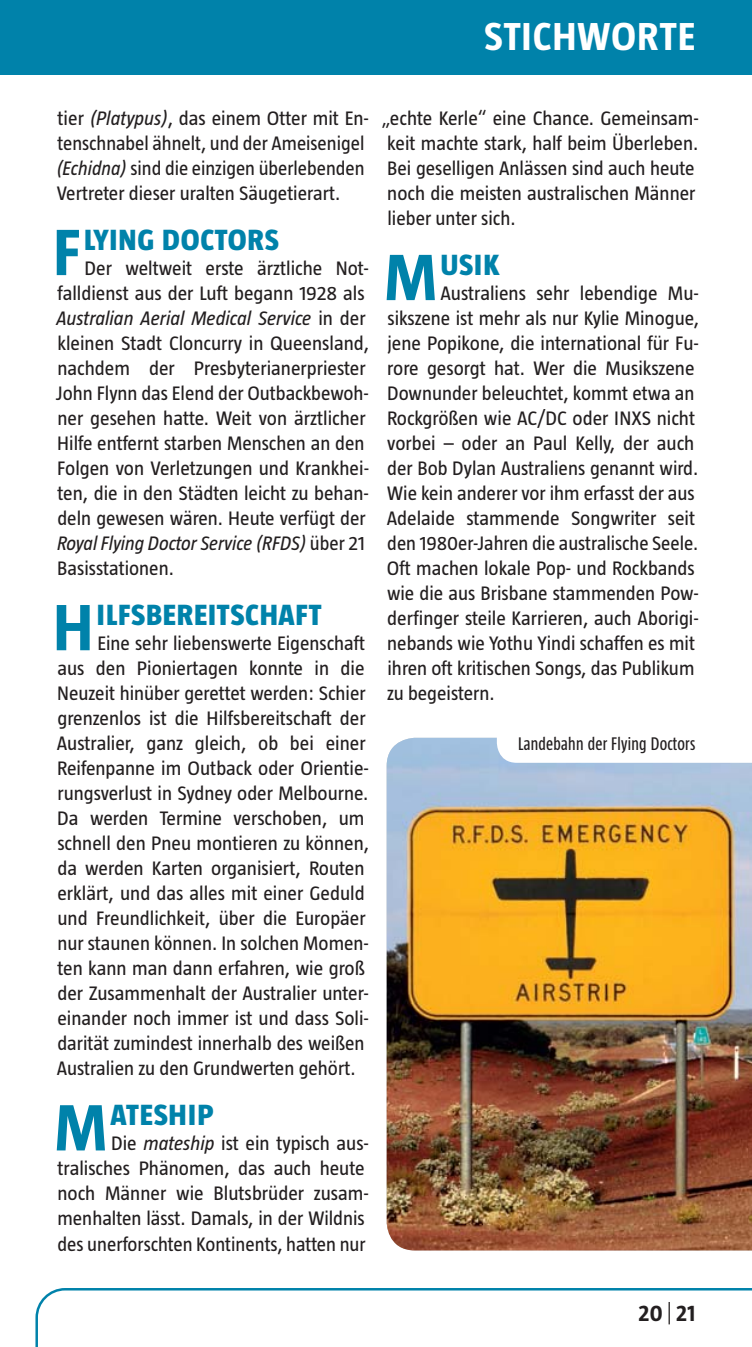
<style>
.page{position:relative;width:752px;height:1347px;background:#fff}
.page>*{position:absolute;margin:0;border:0;box-sizing:border-box;transform-origin:0 0}
.t1{font:700 67px "Taz";color:#0082aa}
.t2{font:700 40px "Taz";letter-spacing:.025em;color:#fff}
.t3{font:800 30px "Taz";letter-spacing:.025em;color:#0082aa}
.t4{font:700 22.5px "Taz";color:#231f20}
.t5{font:20px/25px "Taz";color:#231f20}
.t6{font:18.75px "Taz Cd";letter-spacing:.015em;color:#231f20}
.s1{font-style:italic}
.s2{font-weight:300}
</style>
<div class="page">
<img style="left:386px;top:738px;width:365px;height:512px">
<svg style="left:496px;top:737px;width:255px;height:26px"></svg>
<svg style="left:35px;top:1288px;width:716px;height:58px"></svg>
<div style="left:0;top:0;width:751px;height:75px;background:#0082aa"></div>
<h2 class="t2" style="left:484px;top:22px;width:212px">STICHWORTE</h2>
<p class="t5" style="left:56px;top:108px;width:314px">tier <span class="s1">(Platypus)</span>, das einem Otter mit En&shy;tenschnabel ähnelt, und der Ameisenigel <span class="s1">(Echidna)</span> sind die einzigen überlebenden Vertreter dieser uralten Säugetierart.</p>
<h1 class="t1" style="left:53px;top:227px;width:29px">F</h1>
<h3 class="t3" style="left:84px;top:229px;width:196px">LYING DOCTORS</h3>
<p class="t5" style="left:56px;top:258px;width:314px;text-indent:28px">Der weltweit erste ärztliche Not&shy;falldienst aus der Luft begann 1928 als <span class="s1">Australian Aerial Medical Service</span> in der kleinen Stadt Cloncurry in Queensland, nachdem der Presbyterianerpriester John Flynn das Elend der Outbackbewoh&shy;ner gesehen hatte. Weit von ärztlicher Hilfe entfernt starben Menschen an den Folgen von Verletzungen und Krankhei&shy;ten, die in den Städten leicht zu behan&shy;deln gewesen wären. Heute verfügt der <span class="s1">Royal Flying Doctor Service (RFDS)</span> über 21<br>Basisstationen.</p>
<h1 class="t1" style="left:53px;top:602px;width:42px">H</h1>
<h3 class="t3" style="left:97px;top:604px;width:226px">ILFSBEREITSCHAFT</h3>
<p class="t5" style="left:57px;top:633px;width:314px;text-indent:41px">Eine sehr liebenswerte Eigenschaft aus den Pioniertagen konnte in die Neuzeit hinüber gerettet werden: Schier grenzenlos ist die Hilfsbereitschaft der Australier, ganz gleich, ob bei einer Reifenpanne im Outback oder Orientie&shy;rungsverlust in Sydney oder Melbourne.<br>Da werden Termine verschoben, um schnell den Pneu montieren zu können, da werden Karten organisiert, Routen erklärt, und das alles mit einer Geduld und Freundlichkeit, über die Europäer nur staunen können. In solchen Momen&shy;ten kann man dann erfahren, wie groß der Zusammenhalt der Australier unter&shy;einander noch immer ist und dass Soli&shy;darität zumindest innerhalb des weißen Australien zu den Grundwerten gehört.</p>
<h1 class="t1" style="left:54px;top:1102px;width:54px">M</h1>
<h3 class="t3" style="left:110px;top:1104px;width:104px">ATESHIP</h3>
<p class="t5" style="left:57px;top:1133px;width:313px;text-indent:54px">Die <span class="s1">mateship</span> ist ein typisch aus&shy;tralisches Phänomen, das auch heute noch Männer wie Blutsbrüder zusam&shy;menhalten lässt. Damals, in der Wildnis des unerforschten Kontinents, hatten nur</p>
<p class="t5" style="left:381px;top:108px;width:318px">„echte Kerle“ eine Chance. Gemeinsam&shy;keit machte stark, half beim Überleben.<br>Bei geselligen Anlässen sind auch heute noch die meisten australischen Männer lieber unter sich.</p>
<h1 class="t1" style="left:384px;top:252px;width:54px">M</h1>
<h3 class="t3" style="left:440px;top:254px;width:60px">USIK</h3>
<p class="t5" style="left:386px;top:283px;width:314px;text-indent:54px">Australiens sehr lebendige Mu&shy;sikszene ist mehr als nur Kylie Minogue, jene Popikone, die international für Fu&shy;rore gesorgt hat. Wer die Musikszene Downunder beleuchtet, kommt etwa an Rockgrößen wie AC/DC oder INXS nicht vorbei – oder an Paul Kelly, der auch der Bob Dylan Australiens genannt wird.<br>Wie kein anderer vor ihm erfasst der aus Adelaide stammende Songwriter seit den 1980er-Jahren die australische Seele.<br>Oft machen lokale Pop- und Rockbands wie die aus Brisbane stammenden Pow&shy;derfinger steile Karrieren, auch Aborigi&shy;nebands wie Yothu Yindi schaffen es mit ihren oft kritischen Songs, das Publikum zu begeistern.</p>
<p class="t6" style="left:518px;top:737px;width:178px">Landebahn der Flying Doctors</p>
<p class="t4" style="left:638px;top:1304px;width:58px">20<span class="s2">|</span>21</p>
</div>
